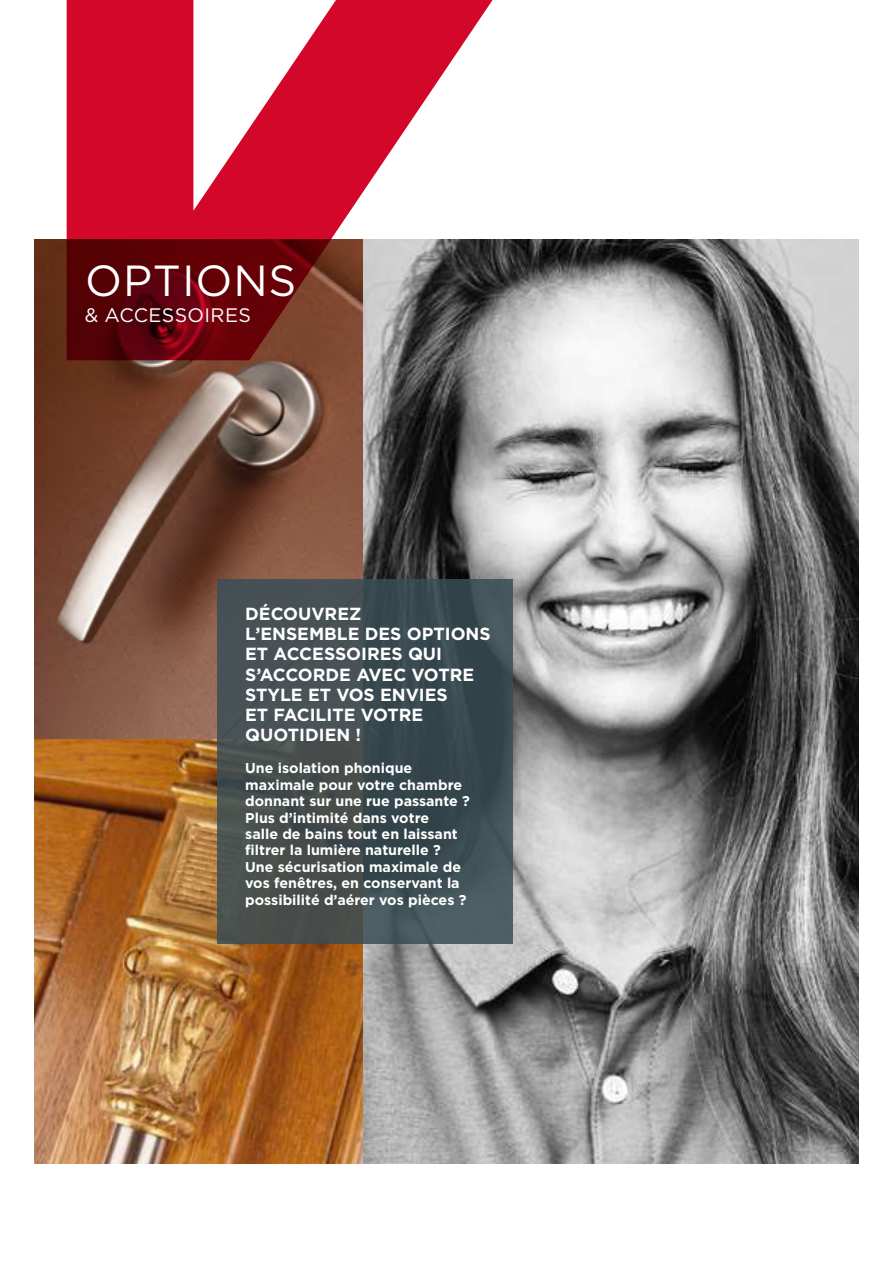
<style>
.page{position:relative;width:893px;height:1263px;background:#fff}
.page>*{position:absolute;margin:0;border:0;box-sizing:border-box;transform-origin:0 0}
.t1{font:43.5px "Gotham Pro";letter-spacing:.02em;color:#fff}
.t2{font:19.5px "Gotham Pro";letter-spacing:.02em;color:#fff}
.t3{font:700 17.55px/20.2px "Gotham";color:#fff}
.t4{font:700 14.25px/16.4px "Gotham";color:#fff}
</style>
<div class="page">
<img style="left:34px;top:240px;width:825px;height:924px">
<svg style="left:67px;top:0;width:513px;height:360px"></svg>
<svg style="left:217px;top:579px;width:295px;height:364px;background:#414d51"></svg>
<h1 class="t1" style="left:85px;top:256px;width:213px">OPTIONS</h1>
<h2 class="t2" style="left:85px;top:305px;width:168px">&amp; ACCESSOIRES</h2>
<p class="t3" style="left:245px;top:603px;width:247px">DÉCOUVREZ<br>L’ENSEMBLE DES OPTIONS<br>ET ACCESSOIRES QUI<br>S’ACCORDE AVEC VOTRE<br>STYLE ET VOS ENVIES<br>ET FACILITE VOTRE<br>QUOTIDIEN !</p>
<p class="t4" style="left:245px;top:760px;width:226px">Une isolation phonique maximale pour votre chambre donnant sur une rue passante ?<br>Plus d’intimité dans votre<br>salle de bains tout en laissant filtrer la lumière naturelle ?<br>Une sécurisation maximale de vos fenêtres, en conservant la possibilité d’aérer vos pièces ?</p>
</div>
